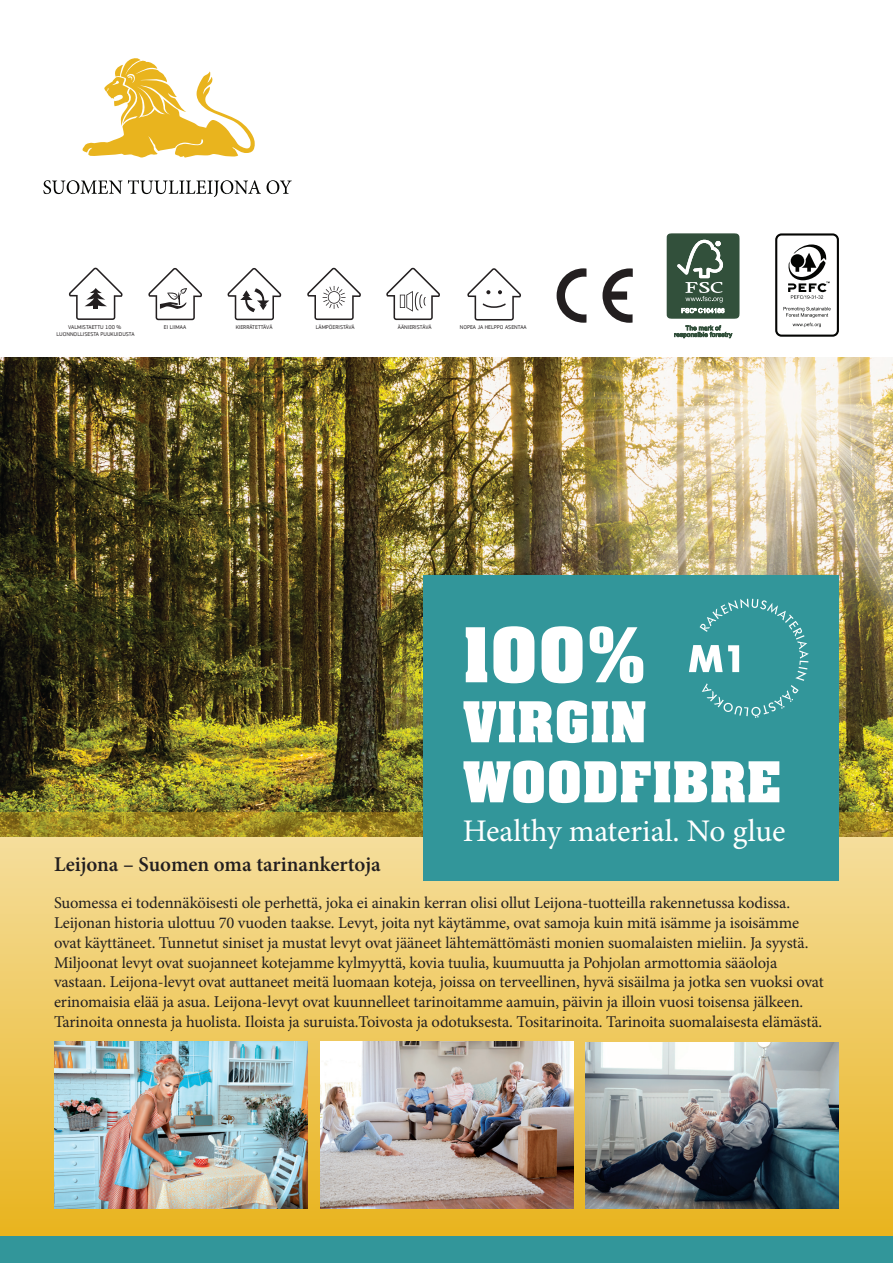
<style>
.page{position:relative;width:893px;height:1263px;background:#fff}
.page>*{position:absolute;margin:0;border:0;box-sizing:border-box;transform-origin:0 0}
.t1{font:82.5px "Aachen Bold Plain";color:#fff}
.t2{font:61.5px/60px "Aachen Bold Plain";color:#fff}
.t3{font:31.5px "Minion Pro";color:#fff}
.t4{font:600 21px "Minion Pro";color:#231f20}
.t5{font:16.5px/19.8px "Minion Pro";letter-spacing:-.005em;color:#231f20}
.t6{font:5.7px "PF Square Sans Pro";color:#231f20}
</style>
<div class="page">
<img style="left:0;top:357px;width:893px;height:455px">
<svg style="left:0;top:812px;width:893px;height:425px;background:#eac866"></svg>
<div style="left:424px;top:575px;width:415px;height:305px;background:#32969a"></div>
<div style="left:667px;top:233px;width:72px;height:86px;background:#32503b;border-radius:4px"></div>
<div style="left:667px;top:234px;width:72px;height:84px;border:1px solid #32503b;border-radius:5px"></div>
<svg style="left:677px;top:240px;width:46px;height:62px"></svg>
<svg style="left:681px;top:308px;width:43px;height:5px"></svg>
<svg style="left:674px;top:325px;width:58px;height:13px"></svg>
<svg style="left:307px;top:267px;width:54px;height:53px"></svg>
<svg style="left:386px;top:267px;width:54px;height:53px"></svg>
<svg style="left:467px;top:268px;width:54px;height:52px"></svg>
<svg style="left:69px;top:267px;width:54px;height:53px"></svg>
<svg style="left:148px;top:268px;width:54px;height:52px"></svg>
<svg style="left:227px;top:268px;width:54px;height:52px"></svg>
<svg style="left:602px;top:268px;width:31px;height:55px"></svg>
<svg style="left:557px;top:268px;width:29px;height:55px"></svg>
<svg style="left:43px;top:180px;width:79px;height:14px"></svg>
<svg style="left:128px;top:180px;width:133px;height:17px"></svg>
<svg style="left:267px;top:180px;width:25px;height:14px"></svg>
<svg style="left:82px;top:58px;width:173px;height:100px"></svg>
<div style="left:0;top:1237px;width:893px;height:26px;background:#32969a"></div>
<img style="left:54px;top:1042px;width:253px;height:167px">
<img style="left:586px;top:1042px;width:253px;height:167px">
<img style="left:321px;top:1042px;width:252px;height:167px">
<div style="left:775px;top:233px;width:64px;height:104px;border:2px solid #040503;border-radius:5px"></div>
<svg style="left:783px;top:307px;width:48px;height:20px"></svg>
<svg style="left:788px;top:244px;width:42px;height:55px"></svg>
<svg style="left:689px;top:599px;width:120px;height:119px"></svg>
<p class="t6" style="left:68px;top:324px;width:54px">VALMISTAETTU 100 %</p>
<p class="t6" style="left:316px;top:324px;width:41px">LÄMPÖERISTÄVÄ</p>
<p class="t6" style="left:398px;top:324px;width:35px">ÄÄNIERISTÄVÄ</p>
<p class="t6" style="left:460px;top:324px;width:69px">NOPEA JA HELPPO ASENTAA</p>
<p class="t6" style="left:56px;top:331px;width:80px">LUONNOLLISESTA PUUKUIDUSTA</p>
<p class="t6" style="left:164px;top:324px;width:24px">EI LIIMAA</p>
<p class="t6" style="left:236px;top:324px;width:38px">KIERRÄTETTÄVÄ</p>
<h1 class="t1" style="left:463px;top:609px;width:186px">100%</h1>
<h2 class="t2" style="left:463px;top:694px;width:320px">VIRGIN<br>WOODFIBRE</h2>
<h3 class="t3" style="left:463px;top:810px;width:324px">Healthy material. No glue</h3>
<p class="t4" style="left:54px;top:850px;width:328px">Leijona – Suomen oma tarinankertoja</p>
<p class="t5" style="left:54px;top:893px;width:771px">Suomessa ei todennäköisesti ole perhettä, joka ei ainakin kerran olisi ollut Leijona-tuotteilla rakennetussa kodissa.<br>Leijonan historia ulottuu 70 vuoden taakse. Levyt, joita nyt käytämme, ovat samoja kuin mitä isämme ja isoisämme ovat käyttäneet. Tunnetut siniset ja mustat levyt ovat jääneet lähtemättömästi monien suomalaisten mieliin. Ja syystä.<br>Miljoonat levyt ovat suojanneet kotejamme kylmyyttä, kovia tuulia, kuumuutta ja Pohjolan armottomia sääoloja vastaan. Leijona-levyt ovat auttaneet meitä luomaan koteja, joissa on terveellinen, hyvä sisäilma ja jotka sen vuoksi ovat erinomaisia elää ja asua. Leijona-levyt ovat kuunnelleet tarinoitamme aamuin, päivin ja illoin vuosi toisensa jälkeen.<br>Tarinoita onnesta ja huolista. Iloista ja suruista.Toivosta ja odotuksesta. Tositarinoita. Tarinoita suomalaisesta elämästä.</p>
</div>
